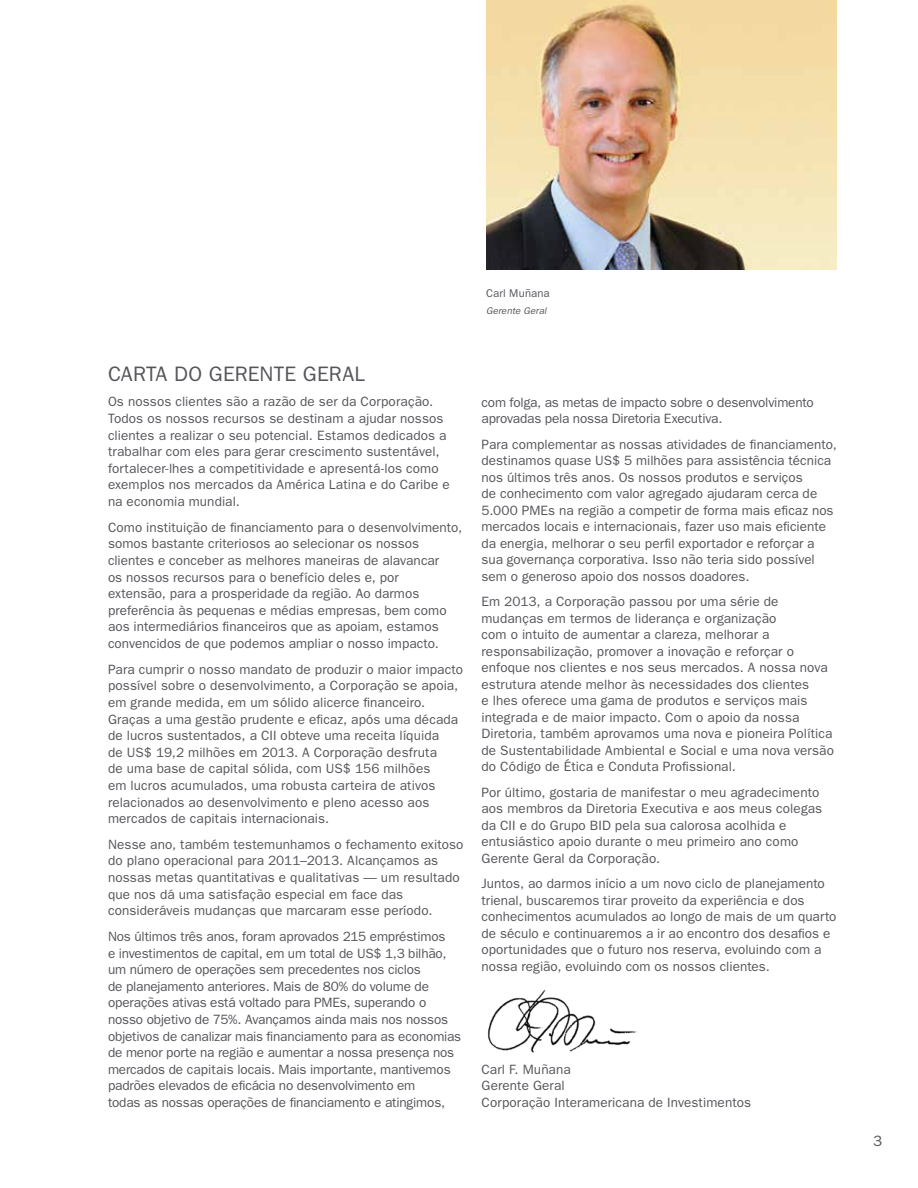
<style>
.page{position:relative;width:918px;height:1188px;background:#fff}
.page>*{position:absolute;margin:0;border:0;box-sizing:border-box;transform-origin:0 0}
.t1{font:21px "Franklin Gothic";letter-spacing:.01em;color:#55565a}
.t2{font:15px "Franklin Gothic";color:#55565a}
.t3{font:13.5px/16.5px "Franklin Gothic";letter-spacing:.01em;color:#55565a}
.t4{font:13.5px/16.6px "Franklin Gothic";letter-spacing:-.01em;color:#55565a}
.t5{font:11.25px "Franklin Gothic";color:#55565a}
.t6{font:italic 9.75px "Franklin Gothic";letter-spacing:.02em;color:#55565a}
</style>
<div class="page">
<img style="left:487px;top:989px;width:150px;height:64px">
<img style="left:486px;top:0;width:351px;height:270px">
<p class="t5" style="left:486px;top:287px;width:65px">Carl M uñana</p>
<p class="t6" style="left:486px;top:305px;width:62px">Gerente Geral</p>
<h1 class="t1" style="left:108px;top:362px;width:258px">Carta do Ger ente Geral</h1>
<p class="t3" style="left:108px;top:393px;width:343px">Os nossos clientes são a razão de ser da Corporação.<br>Todos os nossos recursos se destinam a ajudar nossos clientes a realizar o seu potencial. Estamos dedicados a trabalhar com eles para gerar crescimento sustentável, fortalecer-lhes a competitividade e apresentá-los como exemplos nos mercados da América Latina e do Caribe e na economia mundial.</p>
<p class="t3" style="left:108px;top:519px;width:356px">Como instituição de financiamento para o desenvolvimento, somos bastante criteriosos ao selecionar os nossos clientes e conceber as melhores maneiras de alavancar<br>os nossos recursos para o benefício deles e, por<br>extensão, para a prosperidade da região. Ao darmos preferência às pequenas e médias empresas, bem como aos intermediários financeiros que as apoiam, estamos convencidos de que podemos ampliar o nosso impacto.</p>
<p class="t3" style="left:108px;top:660px;width:357px">Para cumprir o nosso mandato de produzir o maior impacto possível sobre o desenvolvimento, a Corporação se apoia, em grande medida, em um sólido alicerce financeiro.<br>Graças a uma gestão prudente e eficaz, após uma década de lucros sustentados, a CII obteve uma receita líquida<br>de US$ 19,2 milhões em 2013. A Corporação desfruta<br>de uma base de capital sólida, com US$ 156 milhões<br>em lucros acumulados, uma robusta carteira de ativos relacionados ao desenvolvimento e pleno acesso aos mercados de capitais internacionais.</p>
<p class="t3" style="left:108px;top:836px;width:357px">N esse ano, também testemunhamos o fechamento exitoso do plano operacional para 2011–2013. Alcançamos as nossas metas quantitativas e qualitativas — um resultado que nos dá uma satisfação especial em face das consideráveis mudanças que marcaram esse período.</p>
<p class="t4" style="left:108px;top:928px;width:355px">N os últimos três anos, foram aprovados 215 empréstimos<br>e investimentos de capital, em um total de US$ 1,3 bilhão, um número de operações sem precedentes nos ciclos<br>de planejamento anteriores. Mais de 80% do volume de operações ativas está voltado para PMEs, superando o nosso objetivo de 75%. Avançamos ainda mais nos nossos objetivos de canalizar mais financiamento para as economias de menor porte na região e aumentar a nossa presença nos mercados de capitais locais. Mais importante, mantivemos padrões elevados de eficácia no desenvolvimento em<br>todas as nossas operações de financiamento e atingimos,</p>
<p class="t4" style="left:482px;top:393px;width:334px">com folga, as metas de impacto sobre o desenvolvimento aprovadas pela nossa Diretoria Executiva.</p>
<p class="t3" style="left:482px;top:435px;width:357px">Para complementar as nossas atividades de financiamento, destinamos quase US$ 5 milhões para assistência técnica nos últimos três anos. Os nossos produtos e serviços<br>de conhecimento com valor agregado ajudaram cerca de 5.000 PMEs na região a competir de forma mais eficaz nos mercados locais e internacionais, fazer uso mais eficiente da energia, melhorar o seu perfil exportador e reforçar a sua governança corporativa. I sso não teria sido possível sem o generoso apoio dos nossos doadores.</p>
<p class="t3" style="left:481px;top:593px;width:354px">Em 2013, a Corporação passou por uma série de mudanças em termos de liderança e organização<br>com o intuito de aumentar a clareza, melhorar a responsabilização, promover a inovação e reforçar o enfoque nos clientes e nos seus mercados. A nossa nova estrutura atende melhor às necessidades dos clientes<br>e lhes oferece uma gama de produtos e serviços mais integrada e de maior impacto. Com o apoio da nossa Diretoria, também aprovamos uma nova e pioneira Política de Sustentabilidade Ambiental e Social e uma nova versão do Código de Ética e Conduta Profissional.</p>
<p class="t3" style="left:481px;top:784px;width:342px">Por último, gostaria de manifestar o meu agradecimento aos membros da Diretoria Executiva e aos meus colegas da CII e do Grupo BI D pela sua calorosa acolhida e entusiástico apoio durante o meu primeiro ano como Gerente Geral da Corporação.</p>
<p class="t3" style="left:481px;top:875px;width:357px">Juntos, ao darmos início a um novo ciclo de planejamento trienal, buscaremos tirar proveito da experiência e dos conhecimentos acumulados ao longo de mais de um quarto de século e continuaremos a ir ao encontro dos desafios e oportunidades que o futuro nos reserva, evoluindo com a nossa região, evoluindo com os nossos clientes.</p>
<p class="t3" style="left:482px;top:1060px;width:271px">Carl F. M uñana<br>Gerente Geral<br>Corporação I nteramericana de I nvestimentos</p>
<p class="t2" style="left:873px;top:1132px;width:10px">3</p>
</div>
